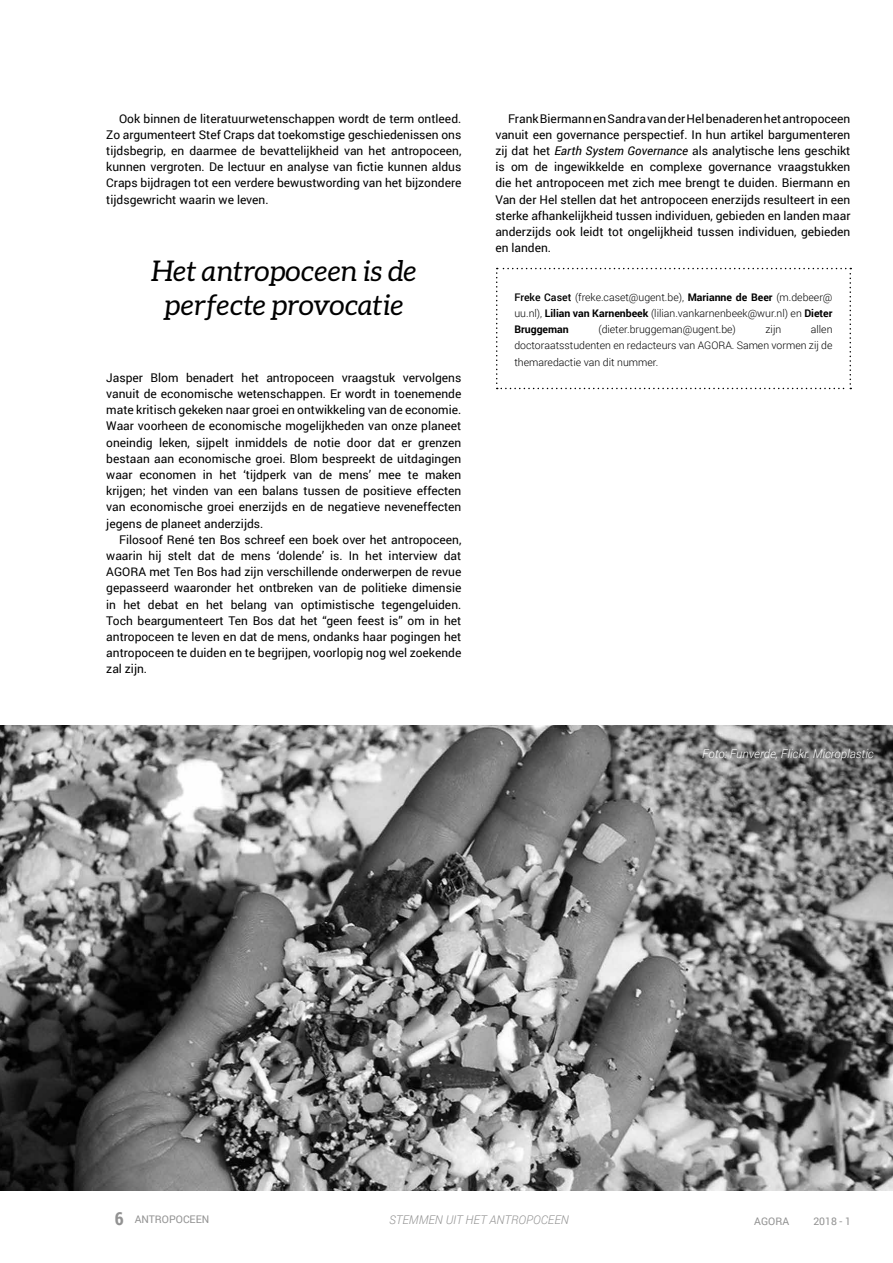
<style>
.page{position:relative;width:893px;height:1263px;background:#fff}
.page>*{position:absolute;margin:0;border:0;box-sizing:border-box;transform-origin:0 0}
.t1{font:italic 28.5px/34.2px "Aleo";color:#000;text-align:center}
.t2{font:12px/16.2px "Roboto";color:#000;text-align:justify}
.t3{font:italic 300 12px "Roboto";color:#fff}
.t4{font:italic 300 12px "Roboto";color:#929292}
.t5{font:300 10.5px/16.2px "Roboto";color:#000;text-align:justify}
.t6{font:10.5px "Roboto";color:#929292}
.s1{font-style:italic}
.s2{font-weight:500}
.s3{font-weight:700}
.s4{font-family:"Roboto Condensed";font-weight:700;font-size:18px}
</style>
<div class="page">
<img style="left:0;top:725px;width:893px;height:466px">
<svg style="left:496px;top:268px;width:355px;height:121px"></svg>
<p class="t2" style="left:106px;top:110px;width:357px;text-indent:13px">Ook binnen de literatuurwetenschappen wordt de term ontleed.<br>Zo argumenteert Stef Craps dat toekomstige geschiedenissen ons tijdsbegrip, en daarmee de bevattelijkheid van het antropoceen, kunnen vergroten. De lectuur en analyse van fictie kunnen aldus Craps bijdragen tot een verdere bewustwording van het bijzondere tijdsgewricht waarin we leven.</p>
<h1 class="t1" style="left:151px;top:253px;width:266px">Het antropoceen is de perfecte provocatie</h1>
<p class="t2" style="left:106px;top:369px;width:357px">Jasper Blom benadert het antropoceen vraagstuk vervolgens vanuit de economische wetenschappen. Er wordt in toenemende mate kritisch gekeken naar groei en ontwikkeling van de economie.<br>Waar voorheen de economische mogelijkheden van onze planeet oneindig leken, sijpelt inmiddels de notie door dat er grenzen bestaan aan economische groei. Blom bespreekt de uitdagingen waar economen in het ‘tijdperk van de mens’ mee te maken krijgen; het vinden van een balans tussen de positieve effecten van economische groei enerzijds en de negatieve neveneffecten jegens de planeet anderzijds.</p>
<p class="t2" style="left:106px;top:531px;width:357px;text-indent:13px">Filosoof René ten Bos schreef een boek over het antropoceen, waarin hij stelt dat de mens ‘dolende’ is. In het interview dat AGORA met Ten Bos had zijn verschillende onderwerpen de revue gepasseerd waaronder het ontbreken van de politieke dimensie in het debat en het belang van optimistische tegengeluiden.<br>Toch beargumenteert Ten Bos dat het “geen feest is” om in het antropoceen te leven en dat de mens, ondanks haar pogingen het antropoceen te duiden en te begrijpen, voorlopig nog wel zoekende zal zijn.</p>
<p class="t2" style="left:495px;top:110px;width:357px;text-indent:13px">Frank Biermann en Sandra van der Hel benaderen het antropoceen vanuit een governance perspectief. In hun artikel bargumenteren zij dat het <span class="s1">Earth System Governance</span> als analytische lens geschikt is om de ingewikkelde en complexe governance vraagstukken die het antropoceen met zich mee brengt te duiden. Biermann en Van der Hel stellen dat het antropoceen enerzijds resulteert in een sterke afhankelijkheid tussen individuen, gebieden en landen maar anderzijds ook leidt tot ongelijkheid tussen individuen, gebieden en landen.</p>
<p class="t5" style="left:514px;top:289px;width:320px"><span class="s2">Freke Caset</span> (freke.caset@ugent.be), <span class="s3">Marianne de Beer</span> (m.debeer@ uu.nl), <span class="s3">Lilian van Karnenbeek</span> (lilian.vankarnenbeek@wur.nl) en <span class="s3">Dieter Bruggeman</span></p>
<p class="t5" style="left:598px;top:321px;width:139px">(dieter.bruggeman@ugent.be)</p>
<p class="t5" style="left:765px;top:321px;width:17px">zijn</p>
<p class="t5" style="left:514px;top:321px;width:320px;text-indent:296px">allen doctoraatsstudenten en redacteurs van AGORA. Samen vormen zij de themaredactie van dit nummer.</p>
<p class="t3" style="left:702px;top:745px;width:173px">Foto: Funverde, Flickr. Microplastic</p>
<p class="t6" style="left:115px;top:1212px;width:96px"><span class="s4">6</span> ANTROPOCEEN</p>
<p class="t4" style="left:389px;top:1212px;width:181px">STEMMEN UIT HET ANTROPOCEEN</p>
<p class="t6" style="left:754px;top:1214px;width:36px">AGORA</p>
<p class="t6" style="left:813px;top:1214px;width:39px">2018 - 1</p>
</div>
